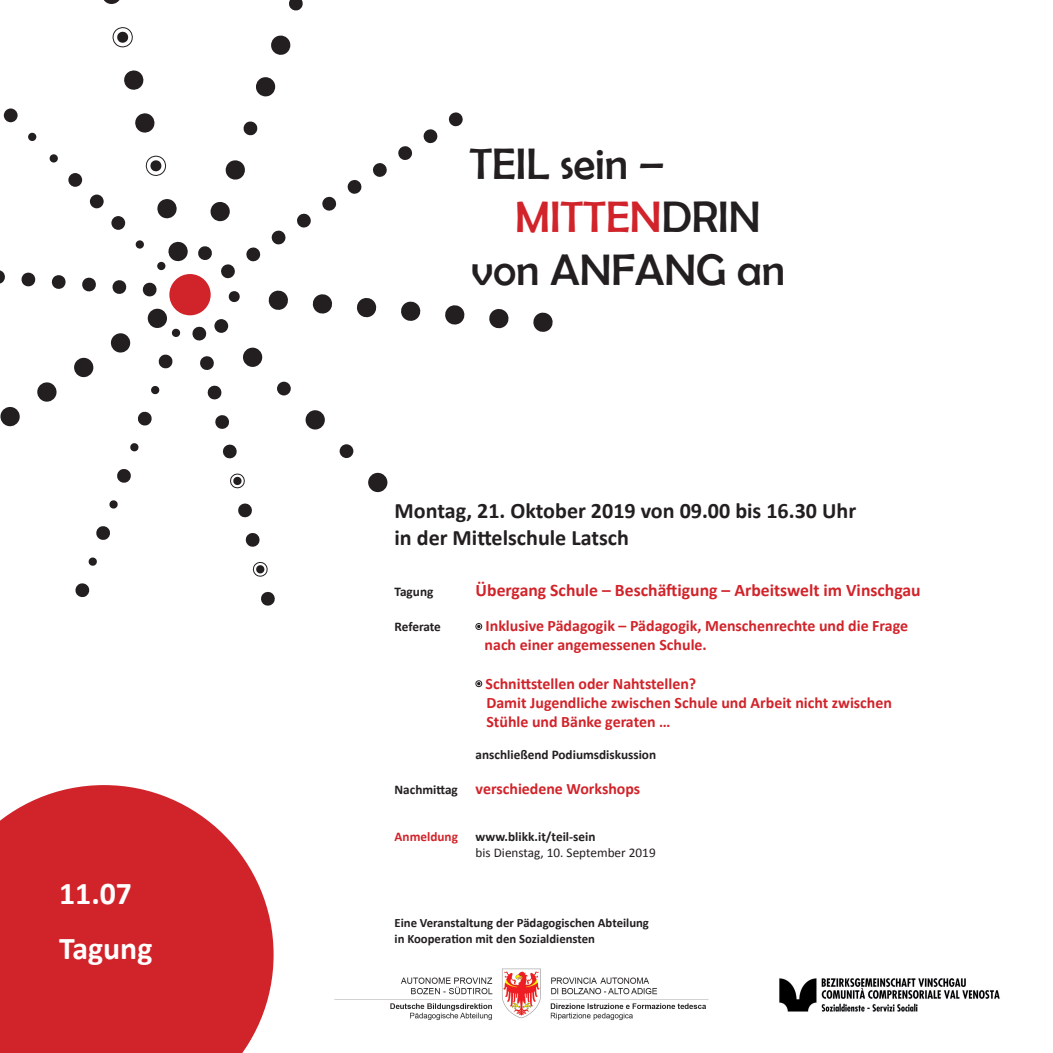
<style>
.page{position:relative;width:1053px;height:1053px;background:#fff}
.page>*{position:absolute;margin:0;border:0;box-sizing:border-box;transform-origin:0 0}
.t1{font:44.25px "Berlin Sans FB";color:#231f20}
.t2{font:44.25px "Berlin Sans FB";color:#d1232a}
.t3{font:700 31.75px "Calibri";color:#fff}
.t4{font:700 22.12px "Calibri";color:#231f20}
.t5{font:700 17.62px "Calibri";color:#d1232a}
.t6{font:700 15.88px/19.1px "Calibri";color:#d1232a}
.t7{font:700 13.25px "Calibri";color:#231f20}
.t8{font:13.25px "Calibri";color:#231f20}
.t9{font:700 13.25px "Calibri";color:#d1232a}
.t10{font:700 12.75px "Calibri";color:#231f20}
.s1{color:#231f20}
.s2{font-size:13.25px;color:#231f20}
</style>
<div class="page">
<svg style="left:0;top:785px;width:273px;height:267px;background:#d63b41"></svg>
<img style="left:334px;top:968px;width:375px;height:53px">
<img style="left:779px;top:978px;width:221px;height:34px">
<div style="left:169px;top:274px;width:42px;height:41px;background:#d1232a;border-radius:50%"></div>
<div style="left:214px;top:319px;width:14px;height:14px;background:#231f20;border-radius:50%"></div>
<svg style="left:228px;top:291px;width:12px;height:12px"></svg>
<svg style="left:198px;top:246px;width:14px;height:14px"></svg>
<svg style="left:168px;top:241px;width:20px;height:21px"></svg>
<div style="left:243px;top:347px;width:19px;height:20px;background:#231f20;border-radius:50%"></div>
<svg style="left:268px;top:290px;width:20px;height:20px"></svg>
<svg style="left:210px;top:202px;width:20px;height:20px"></svg>
<svg style="left:110px;top:333px;width:21px;height:20px"></svg>
<svg style="left:157px;top:199px;width:20px;height:20px"></svg>
<div style="left:277px;top:381px;width:14px;height:14px;background:#231f20;border-radius:50%"></div>
<svg style="left:312px;top:294px;width:20px;height:20px"></svg>
<svg style="left:225px;top:160px;width:20px;height:20px"></svg>
<svg style="left:74px;top:357px;width:20px;height:21px"></svg>
<svg style="left:145px;top:155px;width:22px;height:21px"></svg>
<div style="left:305px;top:410px;width:20px;height:19px;background:#231f20;border-radius:50%"></div>
<svg style="left:356px;top:298px;width:21px;height:20px"></svg>
<svg style="left:243px;top:121px;width:15px;height:15px"></svg>
<svg style="left:37px;top:382px;width:20px;height:20px"></svg>
<svg style="left:135px;top:113px;width:20px;height:20px"></svg>
<div style="left:339px;top:444px;width:14px;height:14px;background:#231f20;border-radius:50%"></div>
<svg style="left:401px;top:301px;width:20px;height:20px"></svg>
<svg style="left:256px;top:77px;width:20px;height:20px"></svg>
<svg style="left:0;top:407px;width:20px;height:20px"></svg>
<svg style="left:124px;top:70px;width:20px;height:20px"></svg>
<div style="left:368px;top:473px;width:19px;height:19px;background:#231f20;border-radius:50%"></div>
<svg style="left:445px;top:305px;width:20px;height:20px"></svg>
<svg style="left:271px;top:35px;width:20px;height:20px"></svg>
<svg style="left:112px;top:27px;width:21px;height:21px"></svg>
<svg style="left:489px;top:309px;width:20px;height:20px"></svg>
<svg style="left:289px;top:0;width:14px;height:11px"></svg>
<svg style="left:104px;top:0;width:16px;height:4px"></svg>
<svg style="left:533px;top:312px;width:20px;height:20px"></svg>
<div style="left:157px;top:262px;width:8px;height:8px;background:#231f20;border-radius:50%"></div>
<svg style="left:142px;top:282px;width:15px;height:15px"></svg>
<svg style="left:147px;top:308px;width:34px;height:29px"></svg>
<svg style="left:221px;top:264px;width:14px;height:15px"></svg>
<svg style="left:192px;top:326px;width:15px;height:15px"></svg>
<div style="left:136px;top:240px;width:8px;height:8px;background:#231f20;border-radius:50%"></div>
<svg style="left:112px;top:280px;width:15px;height:14px"></svg>
<svg style="left:158px;top:354px;width:15px;height:15px"></svg>
<svg style="left:246px;top:247px;width:15px;height:15px"></svg>
<svg style="left:200px;top:356px;width:14px;height:14px"></svg>
<div style="left:111px;top:216px;width:14px;height:14px;background:#231f20;border-radius:50%"></div>
<svg style="left:82px;top:277px;width:14px;height:15px"></svg>
<svg style="left:151px;top:386px;width:9px;height:9px"></svg>
<svg style="left:271px;top:230px;width:15px;height:15px"></svg>
<svg style="left:207px;top:385px;width:15px;height:15px"></svg>
<div style="left:90px;top:194px;width:14px;height:14px;background:#231f20;border-radius:50%"></div>
<svg style="left:51px;top:275px;width:15px;height:14px"></svg>
<svg style="left:138px;top:411px;width:14px;height:15px"></svg>
<svg style="left:297px;top:213px;width:14px;height:15px"></svg>
<svg style="left:215px;top:415px;width:15px;height:14px"></svg>
<div style="left:68px;top:173px;width:14px;height:14px;background:#231f20;border-radius:50%"></div>
<svg style="left:21px;top:272px;width:15px;height:15px"></svg>
<svg style="left:130px;top:443px;width:9px;height:9px"></svg>
<svg style="left:322px;top:196px;width:15px;height:15px"></svg>
<svg style="left:222px;top:444px;width:15px;height:15px"></svg>
<div style="left:50px;top:154px;width:8px;height:8px;background:#231f20;border-radius:50%"></div>
<svg style="left:0;top:270px;width:5px;height:14px"></svg>
<svg style="left:117px;top:469px;width:14px;height:14px"></svg>
<svg style="left:347px;top:180px;width:15px;height:14px"></svg>
<div style="left:28px;top:133px;width:8px;height:8px;background:#231f20;border-radius:50%"></div>
<svg style="left:109px;top:500px;width:9px;height:9px"></svg>
<svg style="left:373px;top:163px;width:14px;height:14px"></svg>
<svg style="left:238px;top:503px;width:14px;height:15px"></svg>
<div style="left:4px;top:108px;width:14px;height:14px;background:#231f20;border-radius:50%"></div>
<svg style="left:96px;top:526px;width:14px;height:14px"></svg>
<svg style="left:398px;top:146px;width:14px;height:14px"></svg>
<svg style="left:245px;top:533px;width:15px;height:14px"></svg>
<svg style="left:88px;top:557px;width:9px;height:9px"></svg>
<svg style="left:423px;top:129px;width:15px;height:15px"></svg>
<svg style="left:252px;top:562px;width:16px;height:15px"></svg>
<svg style="left:75px;top:583px;width:15px;height:15px"></svg>
<svg style="left:448px;top:112px;width:15px;height:15px"></svg>
<svg style="left:261px;top:591px;width:14px;height:15px"></svg>
<svg style="left:230px;top:473px;width:15px;height:16px"></svg>
<svg style="left:475px;top:623px;width:7px;height:7px"></svg>
<svg style="left:475px;top:680px;width:7px;height:7px"></svg>
<p class="t3" style="left:59px;top:873px;width:74px">11.07</p>
<p class="t3" style="left:59px;top:927px;width:95px">Tagung</p>
<p class="t1" style="left:469px;top:139px;width:196px">TEIL sein –</p>
<p class="t2" style="left:515px;top:192px;width:247px">MITTEN<span class="s1">DRIN</span></p>
<p class="t1" style="left:471px;top:245px;width:315px">von ANFANG an</p>
<p class="t4" style="left:394px;top:496px;width:463px">Montag, 21. Oktober 2019 von 09.00 bis 16.30 Uhr</p>
<p class="t4" style="left:394px;top:523px;width:236px">in der Mittelschule Latsch</p>
<p class="t7" style="left:394px;top:583px;width:40px">Tagung</p>
<p class="t5" style="left:475px;top:579px;width:446px">Übergang Schule – Beschäftigung – Arbeitswelt im Vinschgau</p>
<p class="t7" style="left:394px;top:618px;width:48px">Referate</p>
<p class="t6" style="left:484px;top:616px;width:425px">Inklusive Pädagogik – Pädagogik, Menschenrechte und die Frage nach einer angemessenen Schule.</p>
<p class="t6" style="left:485px;top:673px;width:408px">Schnittstellen oder Nahtstellen?<br>Damit Jugendliche zwischen Schule und Arbeit nicht zwischen<br>Stühle und Bänke geraten …</p>
<p class="t7" style="left:475px;top:745px;width:182px">anschließend Podiumsdiskussion</p>
<p class="t6" style="left:394px;top:778px;width:247px"><span class="s2">Nachmittag</span> verschiedene Workshops</p>
<p class="t9" style="left:394px;top:828px;width:65px">Anmeldung</p>
<p class="t7" style="left:475px;top:828px;width:121px">www.blikk.it/teil-sein</p>
<p class="t8" style="left:475px;top:844px;width:181px">bis Dienstag, 10. September 2019</p>
<p class="t10" style="left:394px;top:914px;width:256px">Eine Veranstaltung der Pädagogischen Abteilung</p>
<p class="t10" style="left:394px;top:930px;width:202px">in Kooperation mit den Sozialdiensten</p>
</div>
